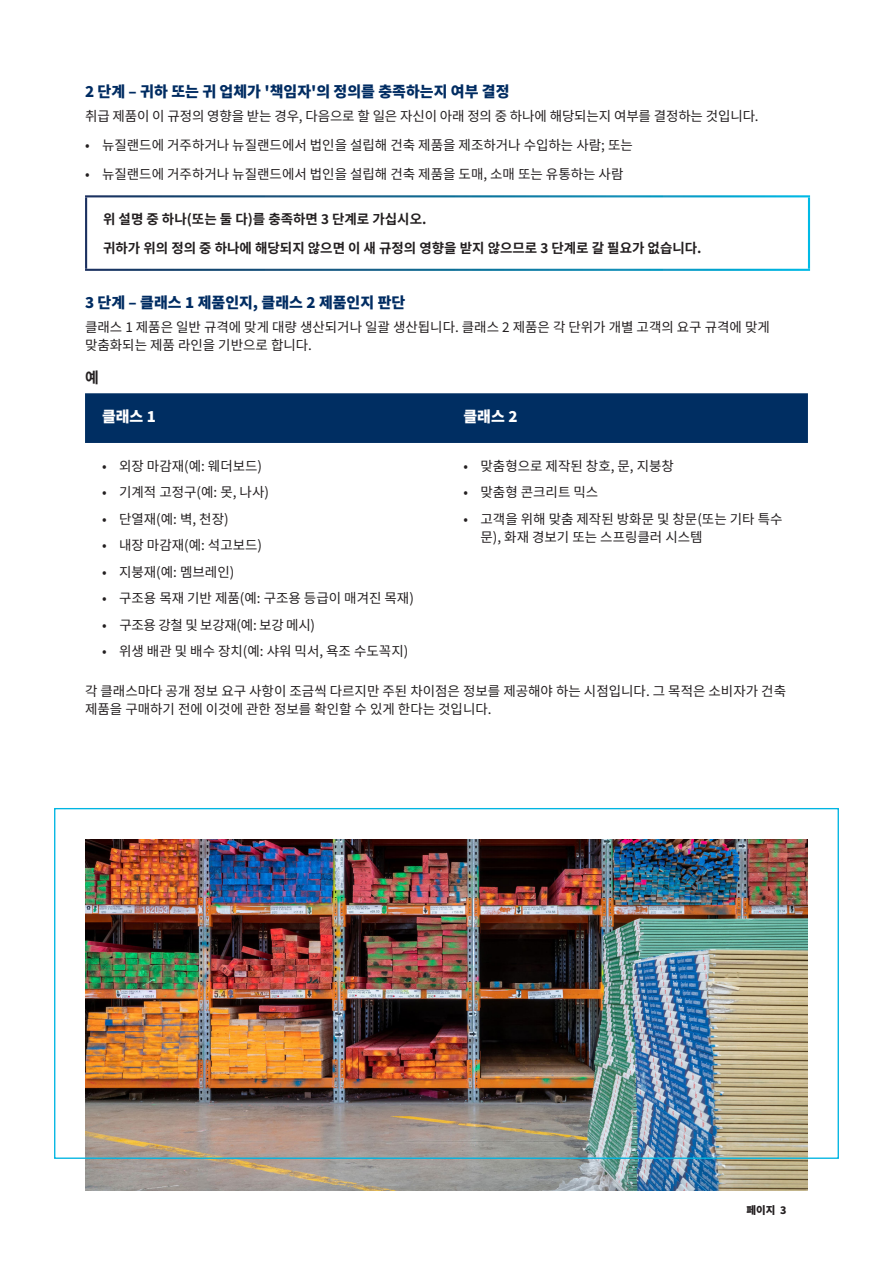
<style>
.page{position:relative;width:893px;height:1263px;background:#fff}
.page>*{position:absolute;margin:0;border:0;box-sizing:border-box;transform-origin:0 0}
.Heading_2{font:900 15px "Noto Sans KR";color:#002c62}
.H5_Body_Subhead{font:900 15px "Noto Sans KR";color:#fff}
.H5_Body_Subhead-2{font:700 15px "Noto Sans KR";color:#231f20}
.Body{font:13.5px/18px "Noto Sans KR";color:#231f20}
.Body-2{font:700 13.5px "Noto Sans KR";color:#231f20}
.Body-3{font:13.5px "Noto Sans KR";letter-spacing:-.02em;color:#231f20}
.t1{font:900 10.5px "Noto Sans KR";color:#231f20}
</style>
<div class="page">
<div style="left:85px;top:393px;width:723px;height:50px;background:#002e62"></div>
<img style="left:85px;top:839px;width:723px;height:351px">
<p class="Heading_2" style="left:85px;top:83px;width:426px">2 단계 – 귀하 또는 귀 업체가 '책임자'의 정의를 충족하는지 여부 결정</p>
<p class="Body" style="left:85px;top:108px;width:675px">취급 제품이 이 규정의 영향을 받는 경우, 다음으로 할 일은 자신이 아래 정의 중 하나에 해당되는지 여부를 결정하는 것입니다.</p>
<p class="Body" style="left:85px;top:136px;width:549px">• 뉴질랜드에 거주하거나 뉴질랜드에서 법인을 설립해 건축 제품을 제조하거나 수입하는 사람; 또는</p>
<p class="Body" style="left:85px;top:165px;width:540px">• 뉴질랜드에 거주하거나 뉴질랜드에서 법인을 설립해 건축 제품을 도매, 소매 또는 유통하는 사람</p>
<p class="Body-2" style="left:103px;top:212px;width:325px">위 설명 중 하나(또는 둘 다)를 충족하면 3 단계로 가십시오.</p>
<p class="Body-2" style="left:103px;top:240px;width:600px">귀하가 위의 정의 중 하나에 해당되지 않으면 이 새 규정의 영향을 받지 않으므로 3 단계로 갈 필요가 없습니다.</p>
<p class="Heading_2" style="left:85px;top:294px;width:322px">3 단계 – 클래스 1 제품인지, 클래스 2 제품인지 판단</p>
<p class="Body" style="left:85px;top:318px;width:686px">클래스 1 제품은 일반 규격에 맞게 대량 생산되거나 일괄 생산됩니다. 클래스 2 제품은 각 단위가 개별 고객의 요구 규격에 맞게 맞춤화되는 제품 라인을 기반으로 합니다.</p>
<p class="H5_Body_Subhead-2" style="left:85px;top:369px;width:15px">예</p>
<p class="H5_Body_Subhead" style="left:102px;top:408px;width:55px">클래스 1</p>
<p class="H5_Body_Subhead" style="left:463px;top:408px;width:55px">클래스 2</p>
<p class="Body" style="left:102px;top:457px;width:162px">• 외장 마감재(예: 웨더보드)</p>
<p class="Body" style="left:102px;top:484px;width:168px">• 기계적 고정구(예: 못, 나사)</p>
<p class="Body" style="left:102px;top:510px;width:128px">• 단열재(예: 벽, 천장)</p>
<p class="Body" style="left:102px;top:537px;width:162px">• 내장 마감재(예: 석고보드)</p>
<p class="Body" style="left:102px;top:563px;width:134px">• 지붕재(예: 멤브레인)</p>
<p class="Body" style="left:102px;top:590px;width:313px">• 구조용 목재 기반 제품(예: 구조용 등급이 매겨진 목재)</p>
<p class="Body-3" style="left:102px;top:617px;width:214px">• 구조용 강철 및 보강재(예: 보강 메시)</p>
<p class="Body" style="left:102px;top:643px;width:308px">• 위생 배관 및 배수 장치(예: 샤워 믹서, 욕조 수도꼭지)</p>
<p class="Body" style="left:463px;top:457px;width:212px">• 맞춤형으로 제작된 창호, 문, 지붕창</p>
<p class="Body" style="left:463px;top:484px;width:136px">• 맞춤형 콘크리트 믹스</p>
<p class="Body" style="left:480px;top:510px;width:303px;text-indent:-17px">• 고객을 위해 맞춤 제작된 방화문 및 창문(또는 기타 특수 문), 화재 경보기 또는 스프링클러 시스템</p>
<p class="Body" style="left:85px;top:682px;width:702px">각 클래스마다 공개 정보 요구 사항이 조금씩 다르지만 주된 차이점은 정보를 제공해야 하는 시점입니다. 그 목적은 소비자가 건축 제품을 구매하기 전에 이것에 관한 정보를 확인할 수 있게 한다는 것입니다.</p>
<p class="t1" style="left:746px;top:1204px;width:42px">페이지 3</p>
</div>
